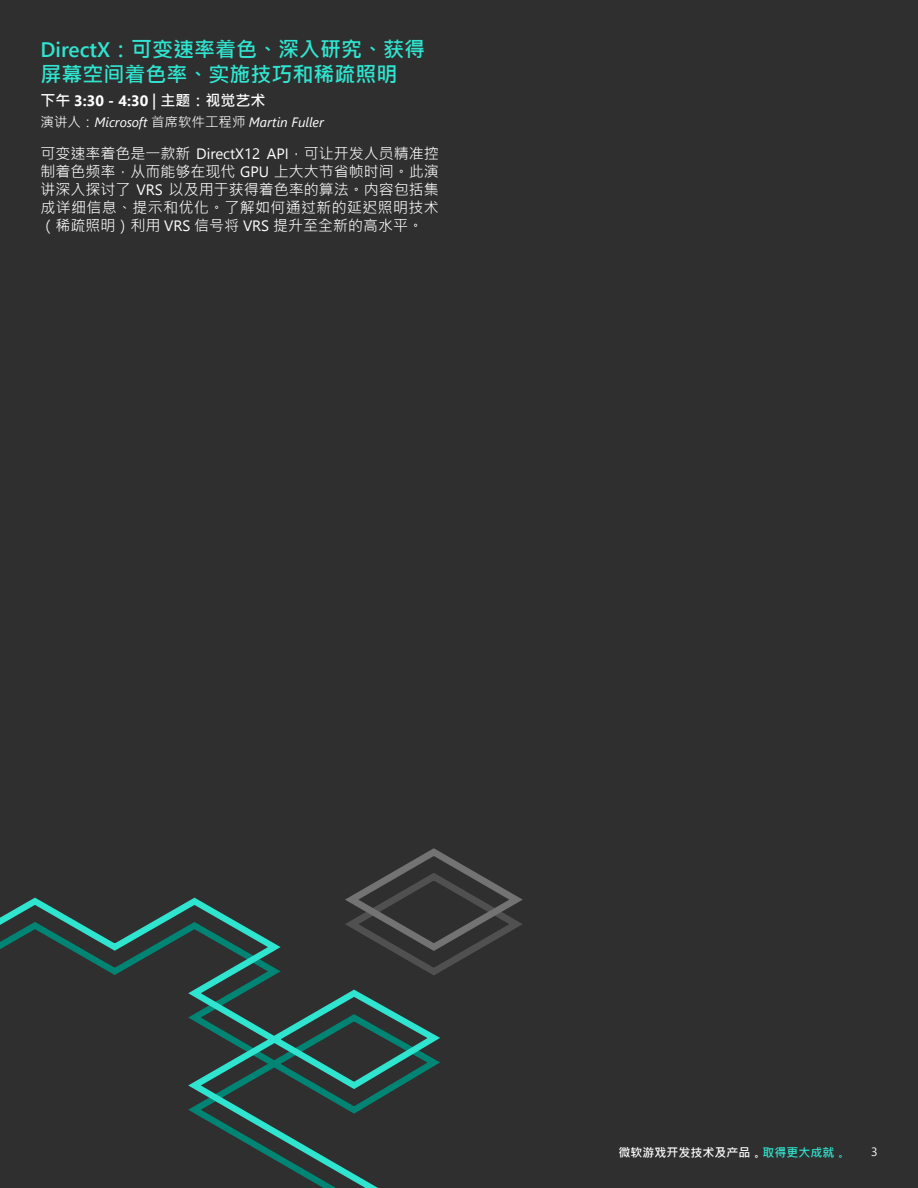
<style>
.page{position:relative;width:918px;height:1188px;background:#2f2f2f}
.page>*{position:absolute;margin:0;border:0;box-sizing:border-box;transform-origin:0 0}
.t1{font:700 21px/25.2px "Microsoft Jheng Hei";color:#30e5d0}
.t2{font:15px/18px "Microsoft Jheng Hei";letter-spacing:.02em;color:#fff;text-align:justify}
.t3{font:700 15px "Microsoft Jheng Hei";color:#fff}
.t4{font:italic 13.5px "Segoe UI";color:#fff}
.t5{font:700 12px "Microsoft Jheng Hei";color:#fff}
.t6{font:12px "Segoe UI";color:#fff}
.s1{font-family:"Segoe UI";font-weight:600}
.s2{font-family:"Segoe UI"}
.s3{font-family:"Microsoft Jheng Hei";font-style:normal}
.s4{color:#30e5d0}
</style>
<div class="page">
<svg style="left:442px;top:853px;width:81px;height:118px"></svg>
<svg style="left:0;top:848px;width:442px;height:340px"></svg>
<svg style="left:266px;top:986px;width:176px;height:131px"></svg>
<p class="t1" style="left:40px;top:37px;width:386px"><span class="s1">DirectX</span>：可变速率着色、深入研究、获得屏幕空间着色率、实施技巧和稀疏照明</p>
<p class="t3" style="left:40px;top:91px;width:226px">下午 <span class="s2">3:30 - 4:30</span> | 主题：视觉艺术</p>
<p class="t4" style="left:40px;top:113px;width:285px"><span class="s3">演讲人：</span>Microsoft <span class="s3">首席软件工程师</span> Martin Fuller</p>
<p class="t2" style="left:40px;top:144px;width:400px">可变速率着色是一款新 <span class="s2">DirectX12 API</span>，可让开发人员精准控制着色频率，从而能够在现代 <span class="s2">GPU</span> 上大大节省帧时间。此演讲深入探讨了 <span class="s2">VRS</span> 以及用于获得着色率的算法。内容包括集成详细信息、提示和优化。了解如何通过新的延迟照明技术（稀疏照明）利用 <span class="s2">VRS</span> 信号将 <span class="s2">VRS</span> 提升至全新的高水平。</p>
<p class="t5" style="left:619px;top:1145px;width:229px">微软游戏开发技术及产品。<span class="s4">取得更大成就。</span></p>
<p class="t6" style="left:871px;top:1143px;width:8px">3</p>
</div>
